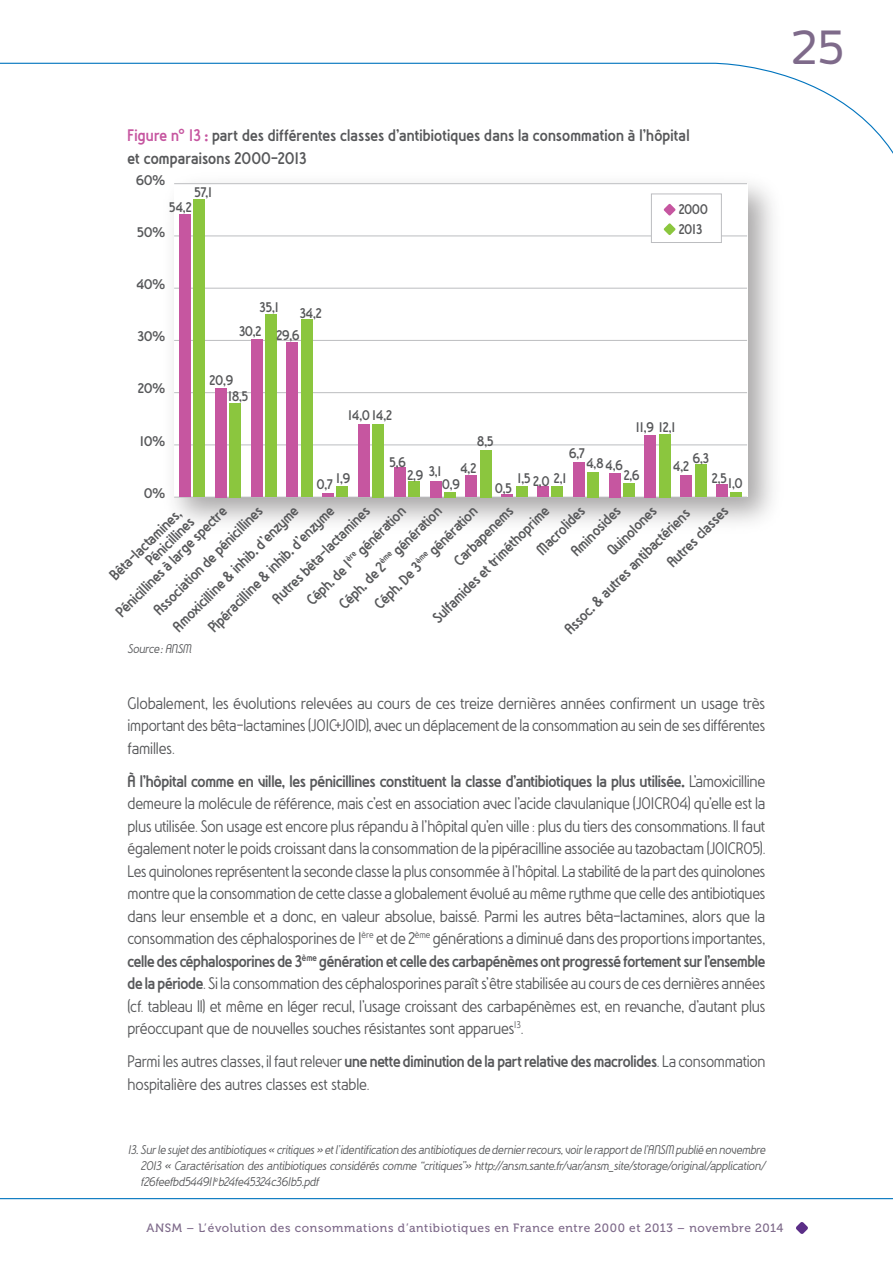
<style>
.page{position:relative;width:893px;height:1263px;background:#fff}
.page>*{position:absolute;margin:0;border:0;box-sizing:border-box;transform-origin:0 0}
.t1{font:500 45px "New June";color:#7e6a8a}
.t2{font:18px/22.5px "Wasabi";letter-spacing:-.015em;color:#57585a;text-align:justify}
.t3{font:700 18px/22.5px "Wasabi";letter-spacing:.01em;color:#57585a}
.t4{font:700 16.5px/25.3px "Wasabi";color:#57585a}
.t5{font:700 15px/19.5px "Wasabi";color:#57585a}
.t6{font:700 15px "Wasabi";color:#57585a;scale:1.08 1}
.t7{font:italic 13.5px/16.2px "Wasabi";letter-spacing:-.015em;color:#57585a;text-align:justify}
.t8{font:12px "Museo 500";letter-spacing:.05em;color:#7e6a8a}
.s1{color:#c656a0}
.s2{font-weight:700}
</style>
<div class="page">
<svg style="left:0;top:62px;width:893px;height:92px"></svg>
<svg style="left:796px;top:1222px;width:12px;height:12px"></svg>
<svg style="left:0;top:1198px;width:893px;height:2px;background:#6fb0da"></svg>
<hr style="left:174px;top:497px;width:573px;height:1px;background:#bcbdc0">
<hr style="left:174px;top:444px;width:573px;height:1px;background:#bcbdc0">
<hr style="left:174px;top:392px;width:573px;height:1px;background:#bcbdc0">
<hr style="left:174px;top:340px;width:573px;height:1px;background:#bcbdc0">
<hr style="left:174px;top:288px;width:573px;height:1px;background:#bcbdc0">
<hr style="left:174px;top:236px;width:573px;height:1px;background:#bcbdc0">
<hr style="left:174px;top:183px;width:573px;height:1px;background:#bcbdc0">
<div style="left:193px;top:199px;width:12px;height:298px;background:#8bc63e"></div>
<div style="left:229px;top:403px;width:12px;height:94px;background:#8bc63e"></div>
<div style="left:265px;top:314px;width:12px;height:183px;background:#8bc63e"></div>
<div style="left:301px;top:319px;width:11px;height:178px;background:#8bc63e"></div>
<div style="left:337px;top:487px;width:11px;height:10px;background:#8bc63e"></div>
<div style="left:373px;top:424px;width:11px;height:73px;background:#8bc63e"></div>
<div style="left:408px;top:481px;width:12px;height:16px;background:#8bc63e"></div>
<div style="left:444px;top:492px;width:12px;height:5px;background:#8bc63e"></div>
<div style="left:480px;top:450px;width:11px;height:47px;background:#8bc63e"></div>
<div style="left:516px;top:487px;width:11px;height:10px;background:#8bc63e"></div>
<div style="left:552px;top:486px;width:11px;height:11px;background:#8bc63e"></div>
<div style="left:587px;top:472px;width:12px;height:25px;background:#8bc63e"></div>
<div style="left:623px;top:484px;width:12px;height:13px;background:#8bc63e"></div>
<div style="left:659px;top:434px;width:11px;height:63px;background:#8bc63e"></div>
<div style="left:695px;top:464px;width:11px;height:33px;background:#8bc63e"></div>
<div style="left:731px;top:492px;width:11px;height:5px;background:#8bc63e"></div>
<div style="left:179px;top:214px;width:12px;height:283px;background:#c656a0"></div>
<div style="left:215px;top:388px;width:11px;height:109px;background:#c656a0"></div>
<div style="left:251px;top:339px;width:11px;height:158px;background:#c656a0"></div>
<div style="left:287px;top:343px;width:11px;height:154px;background:#c656a0"></div>
<hr style="left:322px;top:493px;width:12px;height:4px;background:#c656a0">
<div style="left:358px;top:424px;width:12px;height:73px;background:#c656a0"></div>
<div style="left:394px;top:468px;width:11px;height:29px;background:#c656a0"></div>
<div style="left:430px;top:481px;width:11px;height:16px;background:#c656a0"></div>
<div style="left:466px;top:475px;width:11px;height:22px;background:#c656a0"></div>
<svg style="left:501px;top:495px;width:12px;height:2px"></svg>
<div style="left:537px;top:487px;width:12px;height:10px;background:#c656a0"></div>
<div style="left:573px;top:462px;width:11px;height:35px;background:#c656a0"></div>
<div style="left:609px;top:473px;width:11px;height:24px;background:#c656a0"></div>
<div style="left:645px;top:435px;width:11px;height:62px;background:#c656a0"></div>
<div style="left:680px;top:475px;width:12px;height:22px;background:#c656a0"></div>
<div style="left:716px;top:484px;width:12px;height:13px;background:#c656a0"></div>
<div style="left:651px;top:194px;width:70px;height:48px;background:#fff"></div>
<div style="left:651px;top:194px;width:71px;height:49px;border:1px solid #bcbdc0"></div>
<svg style="left:664px;top:204px;width:12px;height:12px"></svg>
<svg style="left:664px;top:223px;width:12px;height:12px"></svg>
<h1 class="t1" style="left:791px;top:21px;width:55px">25</h1>
<p class="t3" style="left:128px;top:124px;width:563px"><span class="s1">Figure n° 13 :</span> part des différentes classes d’antibiotiques dans la consommation à l’hôpital et comparaisons 2000-2013</p>
<p class="t6" style="left:136px;top:171px;width:28px">60%</p>
<p class="t5" style="left:194px;top:182px;width:19px">57,1</p>
<p class="t5" style="left:169px;top:197px;width:24px">54,2</p>
<p class="t6" style="left:137px;top:223px;width:27px">50%</p>
<p class="t6" style="left:136px;top:275px;width:28px">40%</p>
<p class="t6" style="left:138px;top:327px;width:27px">30%</p>
<p class="t6" style="left:138px;top:380px;width:27px">20%</p>
<p class="t5" style="left:260px;top:297px;width:21px">35,1</p>
<p class="t5" style="left:300px;top:303px;width:24px">34,2</p>
<p class="t5" style="left:239px;top:324px;width:62px">30,2 29,6</p>
<p class="t5" style="left:210px;top:370px;width:25px">20,9</p>
<p class="t5" style="left:228px;top:386px;width:22px">18,5</p>
<p class="t5" style="left:679px;top:199px;width:31px">2000<br>2013</p>
<p class="t6" style="left:140px;top:432px;width:25px">10%</p>
<p class="t6" style="left:144px;top:484px;width:21px">0%</p>
<p class="t5" style="left:348px;top:405px;width:45px">14,014,2</p>
<p class="t5" style="left:389px;top:452px;width:18px">5,6</p>
<p class="t5" style="left:636px;top:417px;width:41px">11,9 12,1</p>
<p class="t5" style="left:673px;top:456px;width:17px">4,2</p>
<p class="t5" style="left:477px;top:432px;width:18px">8,5</p>
<p class="t5" style="left:569px;top:443px;width:17px">6,7</p>
<p class="t5" style="left:693px;top:448px;width:18px">6,3</p>
<p class="t5" style="left:586px;top:454px;width:38px">4,8 4,6</p>
<p class="t5" style="left:429px;top:462px;width:14px">3,1</p>
<p class="t5" style="left:460px;top:458px;width:17px">4,2</p>
<p class="t5" style="left:336px;top:468px;width:16px">1,9</p>
<p class="t5" style="left:407px;top:465px;width:17px">2,9</p>
<p class="t5" style="left:517px;top:468px;width:15px">1,5</p>
<p class="t5" style="left:554px;top:468px;width:14px">2,1</p>
<p class="t5" style="left:624px;top:465px;width:17px">2,6</p>
<p class="t5" style="left:712px;top:468px;width:16px">2,5</p>
<p class="t5" style="left:533px;top:471px;width:18px">2,0</p>
<p class="t5" style="left:728px;top:474px;width:16px">1,0</p>
<p class="t5" style="left:317px;top:474px;width:18px">0,7</p>
<p class="t5" style="left:442px;top:474px;width:19px">0,9</p>
<p class="t5" style="left:495px;top:478px;width:18px">0,5</p>
<p class="t4" style="left:266px;top:592px;width:132px;rotate:-45deg">Autres bêta-lactamines</p>
<p class="t4" style="left:129px;top:585px;width:148px;text-indent:-28px;rotate:-45deg">Pénicillines à large spectre<br>Association de pénicillines</p>
<p class="t4" style="left:601px;top:543px;width:64px;rotate:-45deg">Quinolones</p>
<p class="t4" style="left:447px;top:554px;width:78px;rotate:-45deg">Carbapenems</p>
<p class="t4" style="left:530px;top:543px;width:63px;rotate:-45deg">Macrolides</p>
<p class="t4" style="left:564px;top:544px;width:65px;rotate:-45deg">Aminosides</p>
<p class="t4" style="left:660px;top:556px;width:81px;rotate:-45deg">Autres classes</p>
<p class="t4" style="left:184px;top:602px;width:173px;text-indent:-24px;rotate:-45deg">Amoxicilline &amp; inhib. d’enzyme<br>Pipéracilline &amp; inhib. d’enzyme</p>
<p class="t4" style="left:426px;top:611px;width:159px;rotate:-45deg">Sulfamides et triméthoprime</p>
<p class="t4" style="left:368px;top:597px;width:140px;rotate:-45deg">Céph. De 3<sup>ème</sup> génération</p>
<p class="t4" style="left:332px;top:597px;width:140px;rotate:-45deg">Céph. de 2<sup>ème</sup> génération</p>
<p class="t4" style="left:300px;top:593px;width:135px;rotate:-45deg">Céph. de 1<sup>ère</sup> génération</p>
<p class="t4" style="left:558px;top:622px;width:172px;rotate:-45deg">Assoc. &amp; autres antibactériens</p>
<p class="t4" style="left:107px;top:572px;width:101px;line-height:15px;text-align:right;rotate:-45deg">Bêta-lactamines,<br>Pénicillines</p>
<p class="t7" style="left:128px;top:641px;width:65px">Source: ANSM</p>
<p class="t2" style="left:128px;top:692px;width:639px">Globalement, les évolutions relevées au cours de ces treize dernières années confirment un usage très important des bêta-lactamines (J01C+J01D), avec un déplacement de la consommation au sein de ses différentes familles.</p>
<p class="t2" style="left:128px;top:770px;width:639px"><span class="s2">À l’hôpital comme en ville, les pénicillines constituent la classe d’antibiotiques la plus utilisée.</span> L’amoxicilline demeure la molécule de référence, mais c’est en association avec l’acide clavulanique (J01CR04) qu’elle est la plus utilisée. Son usage est encore plus répandu à l’hôpital qu’en ville : plus du tiers des consommations. Il faut également noter le poids croissant dans la consommation de la pipéracilline associée au tazobactam (J01CR05).<br>Les quinolones représentent la seconde classe la plus consommée à l’hôpital. La stabilité de la part des quinolones montre que la consommation de cette classe a globalement évolué au même rythme que celle des antibiotiques dans leur ensemble et a donc, en valeur absolue, baissé. Parmi les autres bêta-lactamines, alors que la consommation des céphalosporines de 1<sup>ère</sup> et de 2<sup>ème</sup> générations a diminué dans des proportions importantes, <span class="s2">celle des céphalosporines de 3</span><sup>ème</sup> <span class="s2">génération et celle des carbapénèmes ont progressé fortement sur l’ensemble de la période</span>. Si la consommation des céphalosporines paraît s’être stabilisée au cours de ces dernières années (cf. tableau II) et même en léger recul, l’usage croissant des carbapénèmes est, en revanche, d’autant plus préoccupant que de nouvelles souches résistantes sont apparues<sup>13</sup>.</p>
<p class="t2" style="left:128px;top:1050px;width:639px">Parmi les autres classes, il faut relever <span class="s2">une nette diminution de la part relative des macrolides</span>. La consommation hospitalière des autres classes est stable.</p>
<p class="t7" style="left:141px;top:1142px;width:626px;text-indent:-13px">13. Sur le sujet des antibiotiques « critiques » et l’identification des antibiotiques de dernier recours, voir le rapport de l’ANSM publié en novembre 2013 « Caractérisation des antibiotiques considérés comme “critiques”» http://ansm.sante.fr/var/ansm_site/storage/original/application/ f26feefbd544911<sup>e</sup>b24fe45324c361b5.pdf</p>
<p class="t8" style="left:146px;top:1222px;width:638px">ANSM – L’évolution des consommations d’antibiotiques en France entre 2000 et 2013 – novembre 2014</p>
</div>
